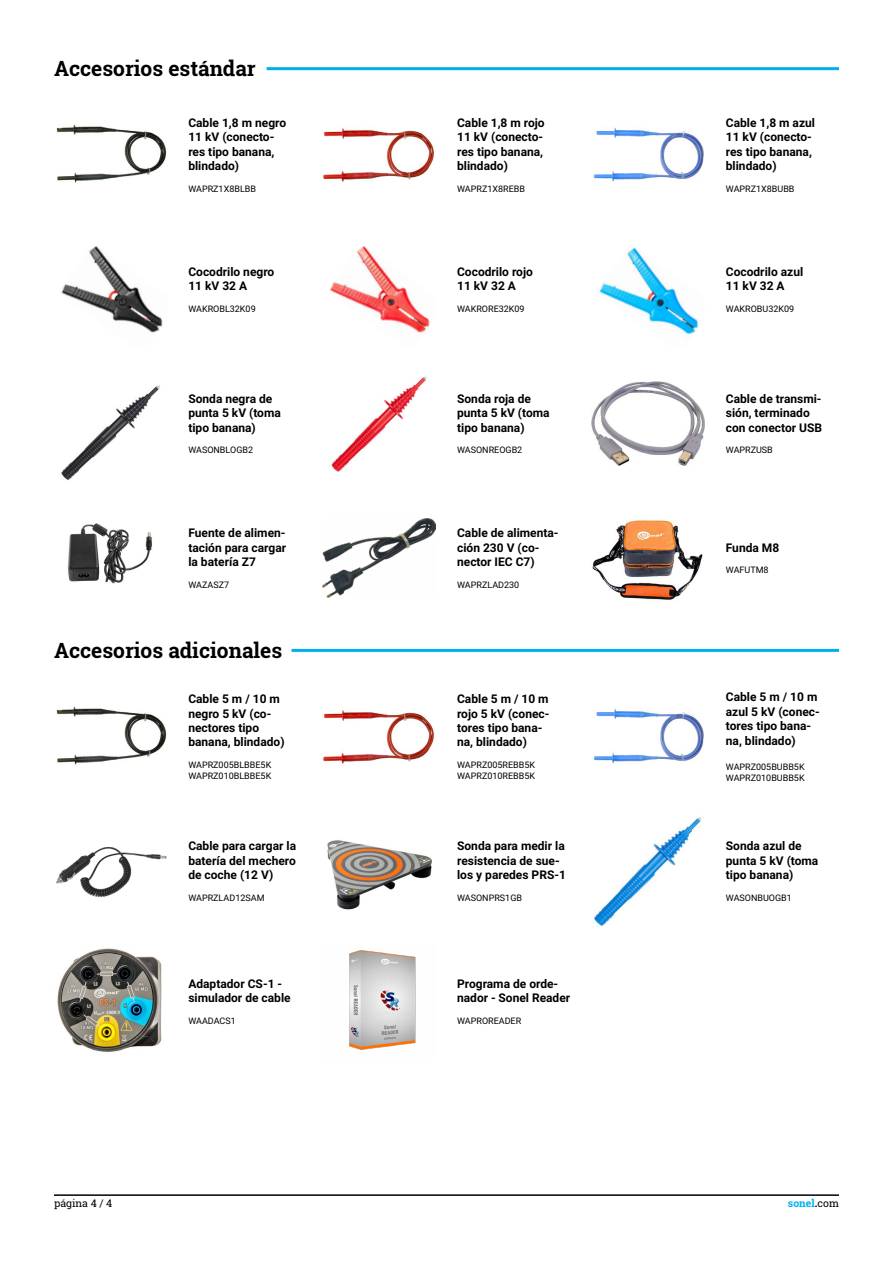
<style>
.page{position:relative;width:893px;height:1263px;background:#fff}
.page>*{position:absolute;margin:0;border:0;box-sizing:border-box;transform-origin:0 0}
.t1{font:700 21px "Roboto Slab";color:#000}
.t2{font:700 12px/14.4px "Roboto";color:#000}
.t3{font:10.5px "Roboto Slab";color:#000}
.t4{font:700 10.5px "Roboto Slab";color:#00aeef}
.t5{font:9px/10.8px "Roboto";color:#000}
.s1{color:#000}
.s2{font-weight:400;color:#000}
</style>
<div class="page">
<hr style="left:54px;top:1194px;width:785px;height:2px;background:#000">
<img style="left:327px;top:840px;width:105px;height:70px">
<img style="left:594px;top:817px;width:108px;height:109px">
<img style="left:57px;top:948px;width:105px;height:104px">
<img style="left:56px;top:124px;width:111px;height:59px">
<img style="left:61px;top:246px;width:102px;height:87px">
<img style="left:61px;top:385px;width:99px;height:95px">
<img style="left:323px;top:128px;width:111px;height:54px">
<hr style="left:267px;top:67px;width:572px;height:3px;background:#00aeef">
<img style="left:591px;top:381px;width:114px;height:85px">
<img style="left:349px;top:950px;width:67px;height:100px">
<img style="left:592px;top:520px;width:111px;height:80px">
<img style="left:593px;top:128px;width:111px;height:54px">
<img style="left:330px;top:246px;width:100px;height:87px">
<img style="left:599px;top:247px;width:100px;height:88px">
<img style="left:331px;top:376px;width:96px;height:96px">
<img style="left:68px;top:523px;width:85px;height:61px">
<img style="left:323px;top:518px;width:113px;height:79px">
<hr style="left:291px;top:649px;width:548px;height:3px;background:#00aeef">
<img style="left:56px;top:706px;width:111px;height:59px">
<img style="left:323px;top:710px;width:111px;height:54px">
<img style="left:593px;top:709px;width:111px;height:55px">
<img style="left:56px;top:847px;width:111px;height:51px">
<h1 class="t1" style="left:54px;top:54px;width:203px">Accesorios estándar</h1>
<p class="t2" style="left:188px;top:115px;width:99px">Cable 1,8 m negro<br>11 kV (conecto&shy;res tipo banana, blindado)</p>
<p class="t5" style="left:188px;top:183px;width:69px">WAPRZ1X8BLBB</p>
<p class="t2" style="left:188px;top:264px;width:87px">Cocodrilo negro<br>11 kV 32 A</p>
<p class="t5" style="left:188px;top:303px;width:69px">WAKROBL32K09</p>
<p class="t2" style="left:188px;top:391px;width:94px">Sonda negra de punta 5 kV (toma tipo banana)</p>
<p class="t5" style="left:188px;top:444px;width:66px">WASONBLOGB2</p>
<p class="t2" style="left:188px;top:525px;width:99px;text-align:justify">Fuente de alimen&shy;tación para cargar la batería Z7</p>
<p class="t5" style="left:188px;top:579px;width:42px">WAZASZ7</p>
<h1 class="t1" style="left:54px;top:636px;width:230px">Accesorios adicionales</h1>
<p class="t2" style="left:188px;top:691px;width:98px">Cable 5 m / 10 m negro 5 kV (co&shy;nectores tipo banana, blindado)</p>
<p class="t5" style="left:188px;top:759px;width:84px">WAPRZ005BLBBE5K<br>WAPRZ010BLBBE5K</p>
<p class="t2" style="left:188px;top:838px;width:109px;text-align:justify">Cable para cargar la batería del mechero de coche (12 V)</p>
<p class="t5" style="left:188px;top:892px;width:78px">WAPRZLAD12SAM</p>
<p class="t2" style="left:188px;top:976px;width:104px">Adaptador CS-1 - simulador de cable</p>
<p class="t5" style="left:188px;top:1015px;width:49px">WAADACS1</p>
<p class="t2" style="left:457px;top:115px;width:89px">Cable 1,8 m rojo<br>11 kV (conecto&shy;res tipo banana, blindado)</p>
<p class="t5" style="left:457px;top:183px;width:69px">WAPRZ1X8REBB</p>
<p class="t2" style="left:457px;top:264px;width:77px">Cocodrilo rojo<br>11 kV 32 A</p>
<p class="t5" style="left:457px;top:303px;width:69px">WAKRORE32K09</p>
<p class="t2" style="left:457px;top:391px;width:94px">Sonda roja de punta 5 kV (toma tipo banana)</p>
<p class="t5" style="left:457px;top:444px;width:67px">WASONREOGB2</p>
<p class="t2" style="left:457px;top:525px;width:103px">Cable de alimenta&shy;ción 230 V (co&shy;nector IEC C7)</p>
<p class="t5" style="left:457px;top:579px;width:64px">WAPRZLAD230</p>
<p class="t2" style="left:457px;top:691px;width:94px">Cable 5 m / 10 m rojo 5 kV (conec&shy;tores tipo bana&shy;na, blindado)</p>
<p class="t5" style="left:457px;top:759px;width:80px">WAPRZ005REBB5K<br>WAPRZ010REBB5K</p>
<p class="t2" style="left:457px;top:838px;width:110px">Sonda para medir la resistencia de sue&shy;los y paredes PRS-1</p>
<p class="t5" style="left:457px;top:892px;width:66px">WASONPRS1GB</p>
<p class="t2" style="left:457px;top:976px;width:115px">Programa de orde&shy;nador - Sonel Reader</p>
<p class="t5" style="left:457px;top:1015px;width:66px">WAPROREADER</p>
<p class="t2" style="left:726px;top:115px;width:91px">Cable 1,8 m azul<br>11 kV (conecto&shy;res tipo banana, blindado)</p>
<p class="t5" style="left:726px;top:183px;width:70px">WAPRZ1X8BUBB</p>
<p class="t2" style="left:726px;top:264px;width:79px">Cocodrilo azul<br>11 kV 32 A</p>
<p class="t5" style="left:726px;top:303px;width:70px">WAKROBU32K09</p>
<p class="t2" style="left:726px;top:391px;width:98px">Cable de transmi&shy;sión, terminado con conector USB</p>
<p class="t5" style="left:726px;top:444px;width:49px">WAPRZUSB</p>
<p class="t2" style="left:726px;top:540px;width:55px">Funda M8</p>
<p class="t5" style="left:726px;top:564px;width:44px">WAFUTM8</p>
<p class="t2" style="left:726px;top:689px;width:95px">Cable 5 m / 10 m azul 5 kV (conec&shy;tores tipo bana&shy;na, blindado)</p>
<p class="t5" style="left:726px;top:761px;width:80px">WAPRZ005BUBB5K<br>WAPRZ010BUBB5K</p>
<p class="t2" style="left:726px;top:838px;width:94px">Sonda azul de punta 5 kV (toma tipo banana)</p>
<p class="t5" style="left:726px;top:892px;width:68px">WASONBUOGB1</p>
<p class="t3" style="left:54px;top:1196px;width:60px">página 4 / 4</p>
<p class="t4" style="left:788px;top:1196px;width:52px">sonel<span class="s1">.</span><span class="s2">com</span></p>
</div>
